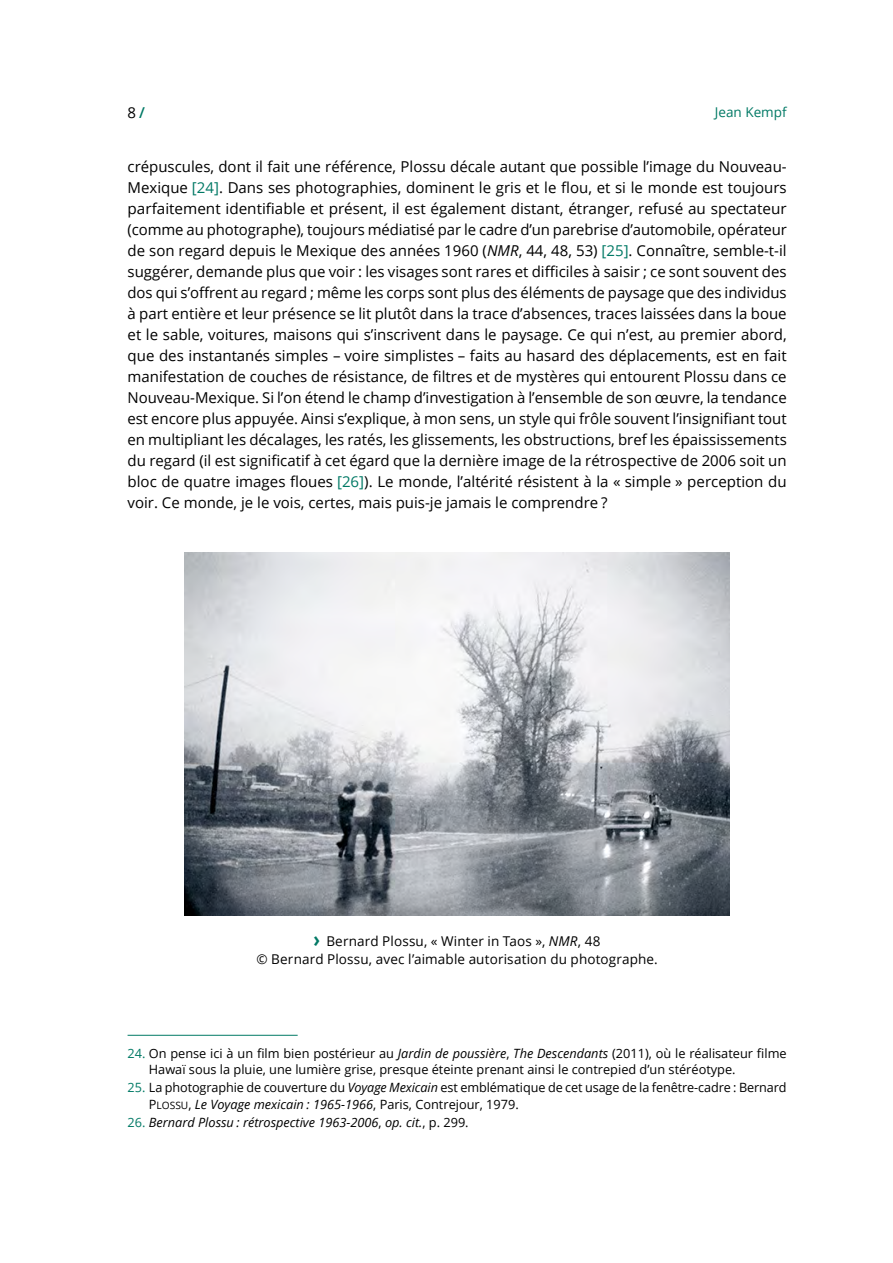
<style>
.page{position:relative;width:893px;height:1263px;background:#fff}
.page>*{position:absolute;margin:0;border:0;box-sizing:border-box;transform-origin:0 0}
.t1{font:15px/21px "Open Sans";color:#000;text-align:justify}
.t2{font:13.5px/18px "Open Sans";letter-spacing:.01em;color:#000;text-align:center}
.t3{font:13.5px "Open Sans";color:#007965}
.t4{font:12.75px/16.2px "Open Sans";color:#000}
.t5{font:italic 12.75px "Open Sans";color:#000}
.s1{font-weight:600;color:#007965}
.s2{color:#007965}
.s3{font-style:italic}
.s4{font-weight:700;font-size:21.6px;color:#007965}
.s5{font-family:"Open Sans SC800"}
.s6{font-family:"Open Sans SC800";font-size:10.2px}
.s7{font-style:normal;color:#007965}
.s8{font-style:normal}
</style>
<div class="page">
<hr style="left:128px;top:1035px;width:170px;height:1px;background:#007965">
<img style="left:185px;top:552px;width:544px;height:364px">
<p class="t1" style="left:128px;top:101px;width:19px">8 <span class="s1">/</span></p>
<p class="t3" style="left:715px;top:102px;width:73px">Jean Kempf</p>
<p class="t1" style="left:128px;top:156px;width:661px">crépuscules, dont il fait une référence, Plossu décale autant que possible l’image du Nouveau-Mexique <span class="s2">[24]</span>. Dans ses photographies, dominent le gris et le flou, et si le monde est toujours parfaitement identifiable et présent, il est également distant, étranger, refusé au spectateur (comme au photographe), toujours médiatisé par le cadre d’un parebrise d’automobile, opérateur de son regard depuis le Mexique des années 1960 (<span class="s3">NMR</span>, 44, 48, 53) <span class="s2">[25]</span>. Connaître, semble-t-il suggérer, demande plus que voir : les visages sont rares et difficiles à saisir ; ce sont souvent des dos qui s’offrent au regard ; même les corps sont plus des éléments de paysage que des individus à part entière et leur présence se lit plutôt dans la trace d’absences, traces laissées dans la boue et le sable, voitures, maisons qui s’inscrivent dans le paysage. Ce qui n’est, au premier abord, que des instantanés simples – voire simplistes – faits au hasard des déplacements, est en fait manifestation de couches de résistance, de filtres et de mystères qui entourent Plossu dans ce Nouveau-Mexique. Si l’on étend le champ d’investigation à l’ensemble de son œuvre, la tendance est encore plus appuyée. Ainsi s’explique, à mon sens, un style qui frôle souvent l’insignifiant tout en multipliant les décalages, les ratés, les glissements, les obstructions, bref les épaississements du regard (il est significatif à cet égard que la dernière image de la rétrospective de 2006 soit un bloc de quatre images floues <span class="s2">[26]</span>). Le monde, l’altérité résistent à la « simple » perception du voir. Ce monde, je le vois, certes, mais puis-je jamais le comprendre ?</p>
<p class="t2" style="left:256px;top:932px;width:403px"><span class="s4">›</span> Bernard Plossu, « Winter in Taos », <span class="s3">NMR</span>, 48<br>© Bernard Plossu, avec l’aimable autorisation du photographe.</p>
<p class="t4" style="left:149px;top:1045px;width:639px;text-indent:-21px"><span class="s2">24.</span> On pense ici à un film bien postérieur au <span class="s3">Jardin de poussière</span>, <span class="s3">The Descendants</span> (2011), où le réalisateur filme<br>Hawaï sous la pluie, une lumière grise, presque éteinte prenant ainsi le contrepied d’un stéréotype.</p>
<p class="t4" style="left:149px;top:1079px;width:639px;text-indent:-21px"><span class="s2">25.</span> La photographie de couverture du <span class="s3">Voyage Mexicain</span> est emblématique de cet usage de la fenêtre-cadre : Bernard<br><span class="s5">P</span><span class="s6">LOSSU</span>, <span class="s3">Le Voyage mexicain : 1965-1966</span>, Paris, Contrejour, 1979.</p>
<p class="t5" style="left:128px;top:1113px;width:343px"><span class="s7">26.</span> Bernard Plossu : rétrospective 1963-2006<span class="s8">,</span> op. cit.<span class="s8">, p. 299.</span></p>
</div>
